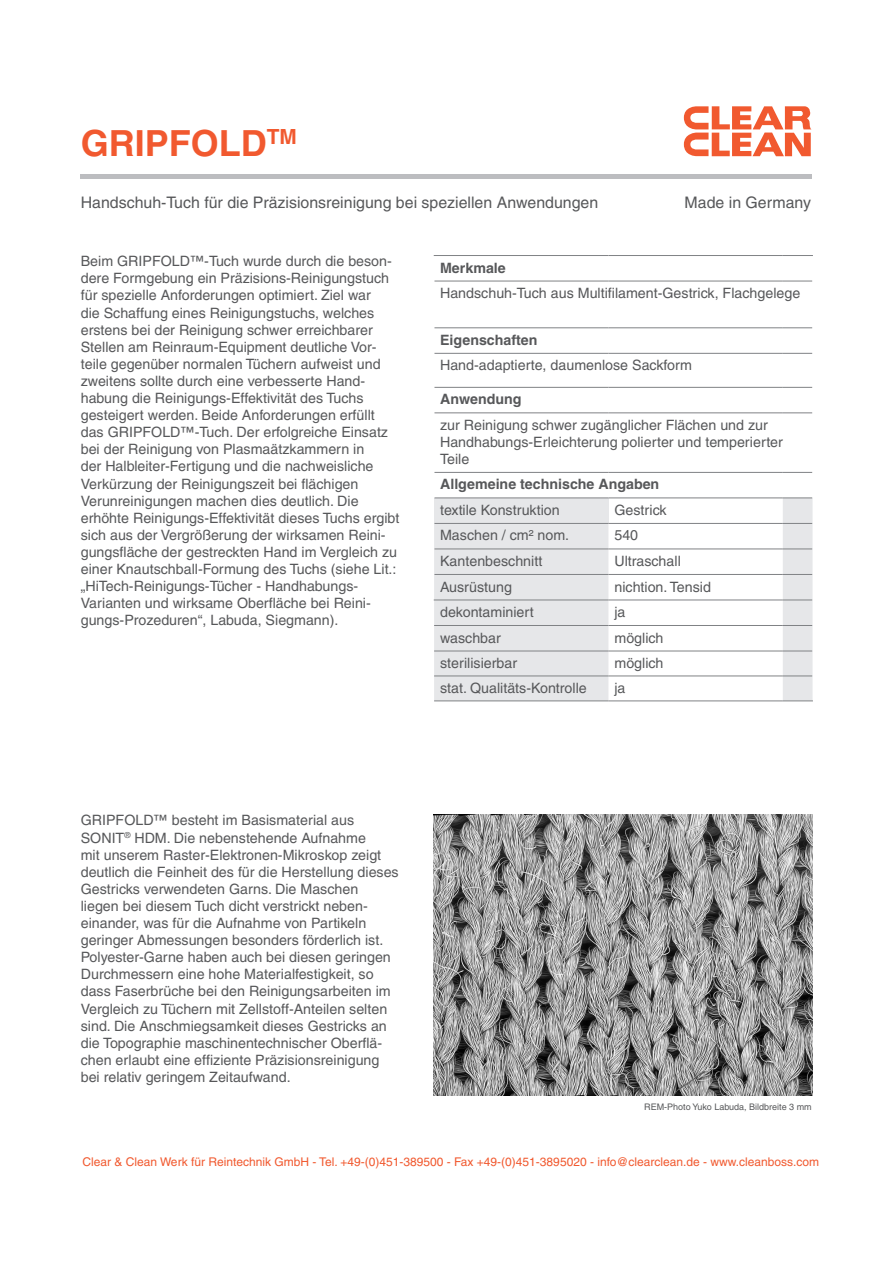
<style>
.page{position:relative;width:893px;height:1263px;background:#fff}
.page>*{position:absolute;margin:0;border:0;box-sizing:border-box;transform-origin:0 0}
.t1{font:700 36px "Helvetica";color:#f1592f}
.t2{font:15.9px "Helvetica";color:#57585a}
.t3{font:14.25px/17.1px "Helvetica";color:#57585a}
.t4{font:700 14.25px "Helvetica";color:#57585a}
.t5{font:12px "Helvetica";color:#f1592f}
.t6{font:9px "Helvetica";color:#57585a}
</style>
<div class="page">
<svg style="left:684px;top:106px;width:127px;height:50px"></svg>
<div style="left:81px;top:174px;width:731px;height:5px;background:#bcbdc0"></div>
<div style="left:434px;top:498px;width:174px;height:25px;background:#e6e7e9"></div>
<div style="left:434px;top:524px;width:174px;height:177px;background:#e6e7e9"></div>
<hr style="left:434px;top:255px;width:174px;height:1px;background:#808285">
<hr style="left:608px;top:255px;width:175px;height:1px;background:#808285">
<hr style="left:783px;top:255px;width:30px;height:1px;background:#808285">
<hr style="left:434px;top:281px;width:174px;height:1px;background:#808285">
<hr style="left:608px;top:281px;width:175px;height:1px;background:#808285">
<svg style="left:783px;top:281px;width:29px;height:1px"></svg>
<hr style="left:434px;top:327px;width:174px;height:1px;background:#808285">
<hr style="left:608px;top:327px;width:175px;height:1px;background:#808285">
<svg style="left:783px;top:327px;width:29px;height:1px"></svg>
<hr style="left:434px;top:353px;width:174px;height:1px;background:#808285">
<hr style="left:608px;top:353px;width:175px;height:1px;background:#808285">
<svg style="left:783px;top:353px;width:29px;height:1px"></svg>
<hr style="left:434px;top:387px;width:174px;height:1px;background:#808285">
<hr style="left:608px;top:387px;width:175px;height:1px;background:#808285">
<svg style="left:783px;top:387px;width:29px;height:1px"></svg>
<hr style="left:434px;top:413px;width:174px;height:1px;background:#808285">
<hr style="left:608px;top:413px;width:175px;height:1px;background:#808285">
<svg style="left:783px;top:413px;width:29px;height:1px"></svg>
<hr style="left:434px;top:472px;width:174px;height:1px;background:#808285">
<hr style="left:608px;top:472px;width:175px;height:1px;background:#808285">
<svg style="left:783px;top:472px;width:29px;height:1px"></svg>
<hr style="left:434px;top:498px;width:174px;height:1px;background:#808285">
<hr style="left:608px;top:498px;width:175px;height:1px;background:#808285">
<hr style="left:434px;top:600px;width:174px;height:1px;background:#808285">
<hr style="left:608px;top:600px;width:175px;height:1px;background:#808285">
<hr style="left:434px;top:523px;width:174px;height:1px;background:#808285">
<hr style="left:608px;top:523px;width:175px;height:1px;background:#808285">
<hr style="left:434px;top:549px;width:174px;height:1px;background:#808285">
<hr style="left:608px;top:549px;width:175px;height:1px;background:#808285">
<hr style="left:434px;top:625px;width:174px;height:1px;background:#808285">
<hr style="left:608px;top:625px;width:175px;height:1px;background:#808285">
<hr style="left:434px;top:574px;width:174px;height:1px;background:#808285">
<hr style="left:608px;top:574px;width:175px;height:1px;background:#808285">
<hr style="left:434px;top:651px;width:174px;height:1px;background:#808285">
<hr style="left:608px;top:651px;width:175px;height:1px;background:#808285">
<hr style="left:434px;top:676px;width:174px;height:1px;background:#808285">
<hr style="left:608px;top:676px;width:175px;height:1px;background:#808285">
<hr style="left:434px;top:701px;width:174px;height:1px;background:#808285">
<hr style="left:608px;top:701px;width:175px;height:1px;background:#808285">
<svg style="left:783px;top:498px;width:30px;height:203px;background:#e2e3e5"></svg>
<hr style="left:783px;top:701px;width:30px;height:1px;background:#808285">
<img style="left:434px;top:814px;width:378px;height:281px">
<p class="t1" style="left:81px;top:122px;width:218px">GRIPFOLD<sup>TM</sup></p>
<p class="t2" style="left:81px;top:193px;width:519px">Handschuh-Tuch für die Präzisionsreinigung bei speziellen Anwendungen</p>
<p class="t2" style="left:685px;top:193px;width:128px">Made in Germany</p>
<p class="t3" style="left:81px;top:253px;width:320px">Beim GRIPFOLD™-Tuch wurde durch die beson&shy;dere Formgebung ein Präzisions-Reinigungstuch für spezielle Anforderungen optimiert. Ziel war<br>die Schaffung eines Reinigungstuchs, welches erstens bei der Reinigung schwer erreichbarer Stellen am Reinraum-Equipment deutliche Vor&shy;teile gegenüber normalen Tüchern aufweist und zweitens sollte durch eine verbesserte Hand&shy;habung die Reinigungs-Effektivität des Tuchs gesteigert werden. Beide Anforderungen erfüllt das GRIPFOLD™-Tuch. Der erfolgreiche Einsatz bei der Reinigung von Plasmaätzkammern in<br>der Halbleiter-Fertigung und die nachweisliche Verkürzung der Reinigungszeit bei flächigen Verunreinigungen machen dies deutlich. Die erhöhte Reinigungs-Effektivität dieses Tuchs ergibt sich aus der Vergrößerung der wirksamen Reini&shy;gungsfläche der gestreckten Hand im Vergleich zu einer Knautschball-Formung des Tuchs (siehe Lit.: „HiTech-Reinigungs-Tücher - Handhabungs-</p>
<p class="t3" style="left:81px;top:595px;width:292px">Varianten und wirksame Oberfläche bei Reini&shy;gungs-Prozeduren“, Labuda, Siegmann).</p>
<p class="t4" style="left:440px;top:259px;width:67px">Merkmale</p>
<p class="t3" style="left:440px;top:284px;width:362px">Handschuh-Tuch aus Multifilament-Gestrick, Flachgelege</p>
<p class="t4" style="left:440px;top:331px;width:99px">Eigenschaften</p>
<p class="t3" style="left:440px;top:357px;width:253px">Hand-adaptierte, daumenlose Sackform</p>
<p class="t4" style="left:440px;top:391px;width:83px">Anwendung</p>
<p class="t3" style="left:440px;top:416px;width:344px">zur Reinigung schwer zugänglicher Flächen und zur<br>Handhabungs-Erleichterung polierter und temperierter<br>Teile</p>
<p class="t4" style="left:440px;top:476px;width:221px">Allgemeine technische Angaben</p>
<p class="t3" style="left:440px;top:501px;width:121px">textile Konstruktion</p>
<p class="t3" style="left:614px;top:501px;width:54px">Gestrick</p>
<p class="t3" style="left:440px;top:527px;width:131px">Maschen / cm² nom.</p>
<p class="t3" style="left:614px;top:527px;width:25px">540</p>
<p class="t3" style="left:440px;top:552px;width:104px">Kantenbeschnitt</p>
<p class="t3" style="left:614px;top:552px;width:68px">Ultraschall</p>
<p class="t3" style="left:440px;top:578px;width:73px">Ausrüstung</p>
<p class="t3" style="left:614px;top:578px;width:98px">nichtion. Tensid</p>
<p class="t3" style="left:440px;top:603px;width:95px">dekontaminiert</p>
<p class="t3" style="left:614px;top:603px;width:13px">ja</p>
<p class="t3" style="left:440px;top:629px;width:62px">waschbar</p>
<p class="t3" style="left:614px;top:629px;width:51px">möglich</p>
<p class="t3" style="left:440px;top:654px;width:79px">sterilisierbar</p>
<p class="t3" style="left:614px;top:654px;width:51px">möglich</p>
<p class="t3" style="left:440px;top:679px;width:148px">stat. Qualitäts-Kontrolle</p>
<p class="t3" style="left:614px;top:679px;width:13px">ja</p>
<p class="t3" style="left:81px;top:812px;width:319px">GRIPFOLD™ besteht im Basismaterial aus SONIT<sup>®</sup> HDM. Die nebenstehende Aufnahme<br>mit unserem Raster-Elektronen-Mikroskop zeigt deutlich die Feinheit des für die Herstellung dieses Gestricks verwendeten Garns. Die Maschen liegen bei diesem Tuch dicht verstrickt neben&shy;einander, was für die Aufnahme von Partikeln geringer Abmessungen besonders förderlich ist.<br>Polyester-Garne haben auch bei diesen geringen Durchmessern eine hohe Materialfestigkeit, so dass Faserbrüche bei den Reinigungsarbeiten im Vergleich zu Tüchern mit Zellstoff-Anteilen selten sind. Die Anschmiegsamkeit dieses Gestricks an die Topographie maschinentechnischer Oberflä&shy;chen erlaubt eine effiziente Präzisionsreinigung bei relativ geringem Zeitaufwand.</p>
<p class="t6" style="left:644px;top:1102px;width:169px">REM-Photo Yuko Labuda, Bildbreite 3 mm</p>
<p class="t5" style="left:82px;top:1155px;width:738px">Clear &amp; Clean Werk für Reintechnik GmbH - Tel. +49-(0)451-389500 - Fax +49-(0)451-3895020 - info@clearclean.de - www.cleanboss.com</p>
</div>
